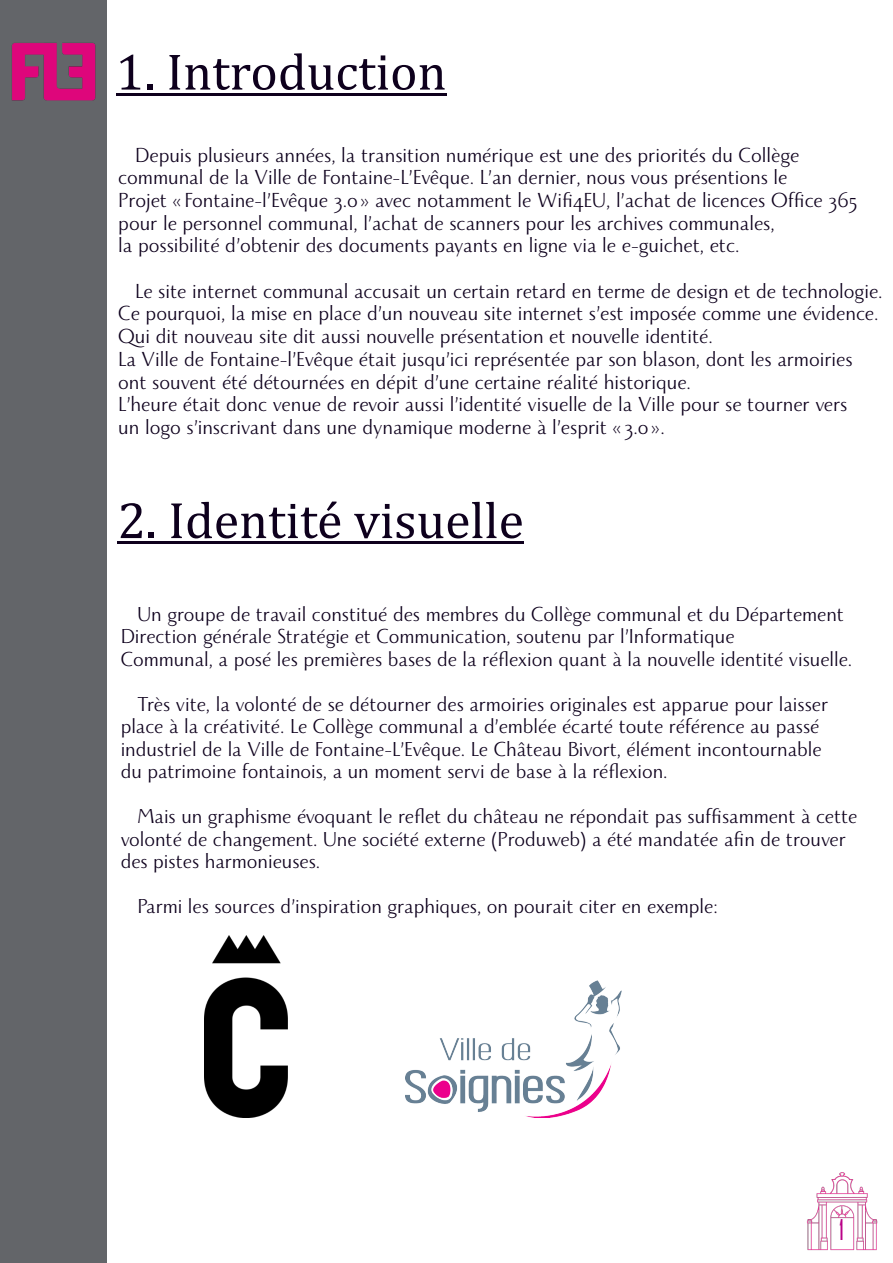
<style>
.page{position:relative;width:893px;height:1263px;background:#fff}
.page>*{position:absolute;margin:0;border:0;box-sizing:border-box;transform-origin:0 0}
.t1{font:51.9px "Cambria";color:#0e001d}
.t2{font:27.45px "Agency FB";color:#b90087}
.t3{font:22.65px/22.6px "Monterchi Text";color:#0e001d}
.t4{font:22.5px/22.5px "Monterchi Text";color:#0e001d}
</style>
<div class="page">
<div style="left:0;top:0;width:106px;height:1263px;background:#636569"></div>
<img style="left:12px;top:42px;width:84px;height:59px">
<hr style="left:116px;top:93px;width:330px;height:3px;background:#0e001d">
<hr style="left:117px;top:541px;width:407px;height:3px;background:#0e001d">
<img style="left:205px;top:936px;width:82px;height:181px">
<img style="left:405px;top:981px;width:216px;height:136px">
<img style="left:807px;top:1172px;width:71px;height:79px">
<h1 class="t1" style="left:116px;top:49px;width:332px">1. Introduction</h1>
<p class="t3" style="left:118px;top:147px;width:741px;text-indent:17px">Depuis plusieurs années, la transition numérique est une des priorités du Collège communal de la Ville de Fontaine-L’Evêque. L’an dernier, nous vous présentions le<br>Projet « Fontaine-l’Evêque 3.0 » avec notamment le Wifi4EU, l’achat de licences Office 365 pour le personnel communal, l’achat de scanners pour les archives communales,<br>la possibilité d’obtenir des documents payants en ligne via le e-guichet, etc.</p>
<p class="t3" style="left:118px;top:283px;width:766px;text-indent:17px">Le site internet communal accusait un certain retard en terme de design et de technologie.<br>Ce pourquoi, la mise en place d’un nouveau site internet s’est imposée comme une évidence.<br>Qui dit nouveau site dit aussi nouvelle présentation et nouvelle identité.<br>La Ville de Fontaine-l’Evêque était jusqu’ici représentée par son blason, dont les armoiries ont souvent été détournées en dépit d’une certaine réalité historique.<br>L’heure était donc venue de revoir aussi l’identité visuelle de la Ville pour se tourner vers<br>un logo s’inscrivant dans une dynamique moderne à l’esprit « 3.0 ».</p>
<h1 class="t1" style="left:117px;top:498px;width:408px">2. Identité visuelle</h1>
<p class="t4" style="left:121px;top:606px;width:733px;text-indent:17px">Un groupe de travail constitué des membres du Collège communal et du Département<br>Direction générale Stratégie et Communication, soutenu par l’Informatique<br>Communal, a posé les premières bases de la réflexion quant à la nouvelle identité visuelle.</p>
<p class="t4" style="left:121px;top:696px;width:709px;text-indent:17px">Très vite, la volonté de se détourner des armoiries originales est apparue pour laisser place à la créativité. Le Collège communal a d’emblée écarté toute référence au passé industriel de la Ville de Fontaine-L’Evêque. Le Château Bivort, élément incontournable du patrimoine fontainois, a un moment servi de base à la réflexion.</p>
<p class="t4" style="left:121px;top:809px;width:738px;text-indent:17px">Mais un graphisme évoquant le reflet du château ne répondait pas suffisamment à cette volonté de changement. Une société externe (Produweb) a été mandatée afin de trouver des pistes harmonieuses.</p>
<p class="t4" style="left:137px;top:899px;width:582px">Parmi les sources d’inspiration graphiques, on pourait citer en exemple:</p>
<p class="t2" style="left:839px;top:1219px;width:7px">1</p>
</div>
